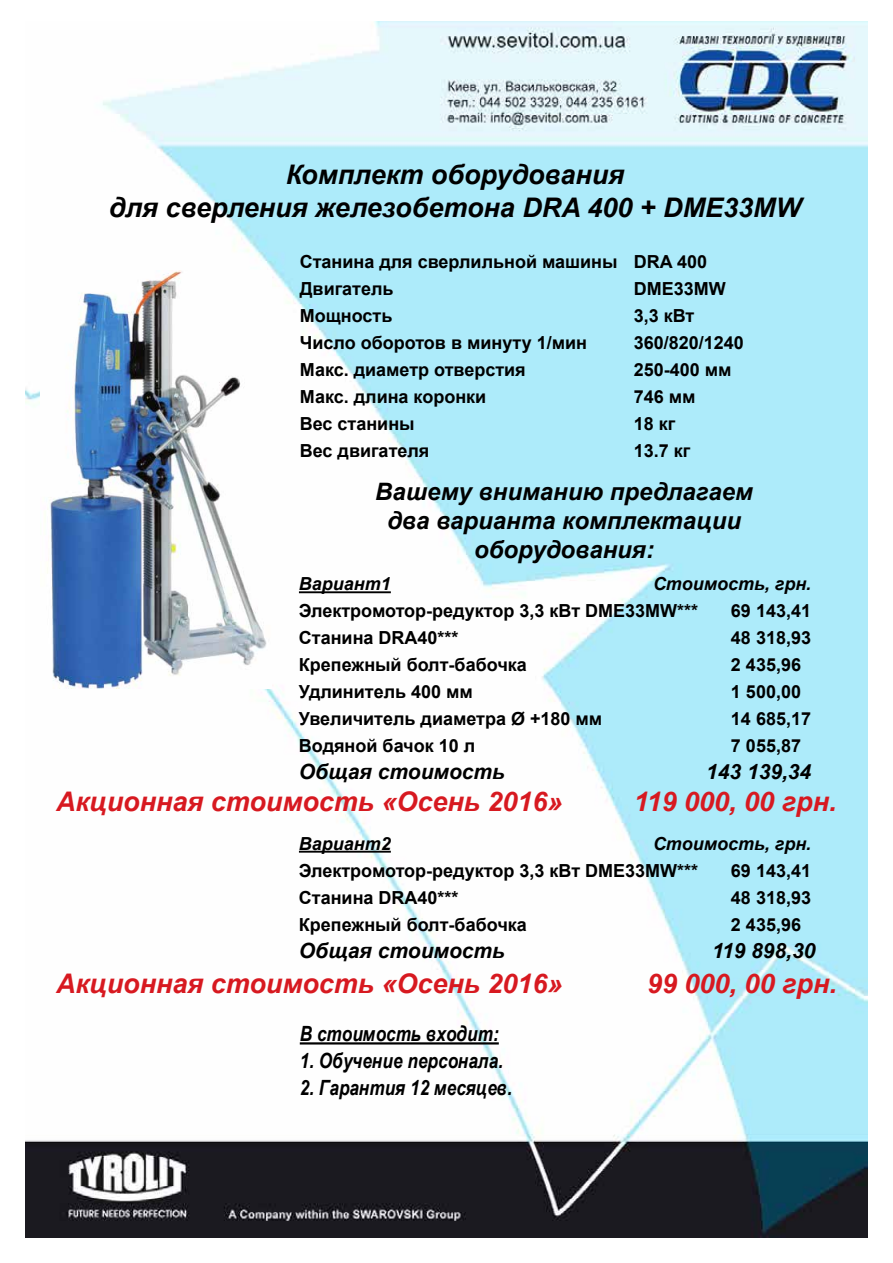
<style>
.page{position:relative;width:893px;height:1263px;background:#fff}
.page>*{position:absolute;margin:0;border:0;box-sizing:border-box;transform-origin:0 0}
.t1{font:italic 700 27px "Arial";color:#d71920}
.t2{font:italic 700 27px/32.4px "Arial";color:#000;text-align:center}
.t3{font:italic 700 24px/28.8px "Arial";color:#000;text-align:center}
.t4{font:italic 700 21px "Arial Narrow";color:#000}
.t5{font:italic 700 21px "Arial";color:#000}
.t6{font:700 18px/27px "Arial";color:#000}
.t7{font:italic 700 18px "Arial";color:#000}
</style>
<div class="page">
<img style="left:26px;top:21px;width:841px;height:1216px">
<img style="left:41px;top:270px;width:231px;height:418px">
<hr style="left:299px;top:591px;width:92px;height:2px;background:#000">
<hr style="left:299px;top:851px;width:92px;height:2px;background:#000">
<hr style="left:300px;top:1042px;width:199px;height:2px;background:#000">
<h1 class="t2" style="left:109px;top:160px;width:694px">Комплект оборудования<br>для сверления железобетона DRA 400 + DME33MW</h1>
<p class="t6" style="left:300px;top:249px;width:409px">Станина для сверлильной машины DRA 400<br>Двигатель</p>
<p class="t6" style="left:634px;top:276px;width:93px">DME33MW</p>
<p class="t6" style="left:300px;top:303px;width:94px">Мощность</p>
<p class="t6" style="left:634px;top:303px;width:62px">3,3 кВт</p>
<p class="t6" style="left:300px;top:330px;width:289px">Число оборотов в минуту 1/мин</p>
<p class="t6" style="left:634px;top:330px;width:112px">360/820/1240</p>
<p class="t6" style="left:300px;top:357px;width:227px">Макс. диаметр отверстия</p>
<p class="t6" style="left:634px;top:357px;width:99px">250-400 мм</p>
<p class="t6" style="left:300px;top:384px;width:188px">Макс. длина коронки</p>
<p class="t6" style="left:634px;top:384px;width:63px">746 мм</p>
<p class="t6" style="left:300px;top:411px;width:116px">Вес станины</p>
<p class="t6" style="left:634px;top:411px;width:43px">18 кг</p>
<p class="t6" style="left:300px;top:438px;width:131px">Вес двигателя</p>
<p class="t6" style="left:634px;top:438px;width:58px">13.7 кг</p>
<h2 class="t3" style="left:375px;top:478px;width:379px">Вашему вниманию предлагаем два варианта комплектации оборудования:</h2>
<p class="t7" style="left:299px;top:572px;width:93px">Вариант1</p>
<p class="t7" style="left:653px;top:572px;width:160px">Стоимость, грн.</p>
<p class="t6" style="left:299px;top:598px;width:401px">Электромотор-редуктор 3,3 кВт DME33MW***</p>
<p class="t6" style="left:731px;top:598px;width:82px">69 143,41</p>
<p class="t6" style="left:299px;top:625px;width:161px">Станина DRA40***</p>
<p class="t6" style="left:731px;top:625px;width:82px">48 318,93</p>
<p class="t6" style="left:299px;top:652px;width:229px">Крепежный болт-бабочка</p>
<p class="t6" style="left:731px;top:652px;width:72px">2 435,96</p>
<p class="t6" style="left:299px;top:679px;width:175px">Удлинитель 400 мм</p>
<p class="t6" style="left:731px;top:679px;width:72px">1 500,00</p>
<p class="t6" style="left:299px;top:706px;width:305px">Увеличитель диаметра Ø +180 мм</p>
<p class="t6" style="left:731px;top:706px;width:82px">14 685,17</p>
<p class="t6" style="left:299px;top:733px;width:178px">Водяной бачок 10 л</p>
<p class="t6" style="left:731px;top:733px;width:72px">7 055,87</p>
<p class="t5" style="left:299px;top:758px;width:207px">Общая стоимость</p>
<p class="t5" style="left:706px;top:758px;width:107px">143 139,34</p>
<h1 class="t1" style="left:56px;top:784px;width:508px">Акционная стоимость «Осень 2016»</h1>
<h1 class="t1" style="left:634px;top:784px;width:204px">119 000, 00 грн.</h1>
<p class="t7" style="left:299px;top:832px;width:93px">Вариант2</p>
<p class="t7" style="left:653px;top:832px;width:160px">Стоимость, грн.</p>
<p class="t6" style="left:299px;top:857px;width:401px">Электромотор-редуктор 3,3 кВт DME33MW***</p>
<p class="t6" style="left:731px;top:857px;width:82px">69 143,41</p>
<p class="t6" style="left:299px;top:884px;width:161px">Станина DRA40***</p>
<p class="t6" style="left:731px;top:884px;width:82px">48 318,93</p>
<p class="t6" style="left:299px;top:911px;width:229px">Крепежный болт-бабочка</p>
<p class="t6" style="left:731px;top:911px;width:72px">2 435,96</p>
<p class="t5" style="left:299px;top:937px;width:207px">Общая стоимость</p>
<p class="t5" style="left:712px;top:937px;width:105px">119 898,30</p>
<h1 class="t1" style="left:56px;top:966px;width:508px">Акционная стоимость «Осень 2016»</h1>
<h1 class="t1" style="left:647px;top:966px;width:191px">99 000, 00 грн.</h1>
<p class="t4" style="left:300px;top:1018px;width:201px">В стоимость входит:</p>
<p class="t4" style="left:300px;top:1045px;width:205px">1. Обучение персонала.</p>
<p class="t4" style="left:300px;top:1072px;width:214px">2. Гарантия 12 месяцев.</p>
</div>
